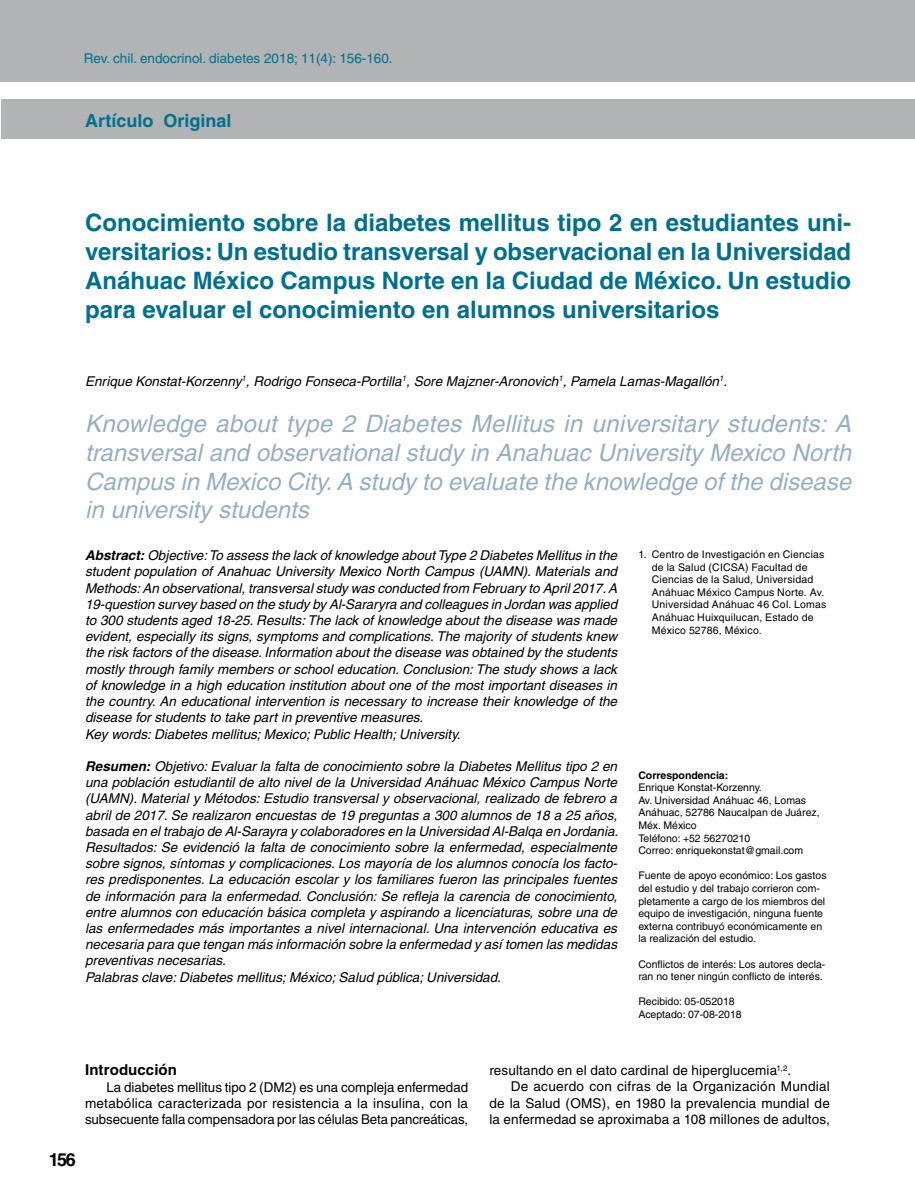
<style>
.page{position:relative;width:915px;height:1191px;background:#fff}
.page>*{position:absolute;margin:0;border:0;box-sizing:border-box;transform-origin:0 0}
.t1{font:700 24px/28.8px "Helvetica";color:#00708f;text-align:justify}
.t2{font:italic 24px/28.8px "Helvetica";color:#95b0c2;text-align:justify}
.t3{font:700 18px "Helvetica";color:#00708f}
.t4{font:700 18px "Helvetica";color:#000}
.t5{font:700 15px "Helvetica";letter-spacing:.005em;color:#000}
.t6{font:italic 13.5px/16.2px "Helvetica";color:#000}
.t7{font:13.5px/16.2px "Helvetica";letter-spacing:.01em;color:#000;text-align:justify}
.t8{font:13.5px "Helvetica";color:#00708f}
.t9{font:10.5px/12.6px "Helvetica";color:#000}
.t10{font:700 10.5px "Helvetica";color:#000}
.s1{font-weight:700}
</style>
<div class="page">
<div style="left:0;top:0;width:914px;height:81px;background:#b1b3b4"></div>
<div style="left:1px;top:99px;width:913px;height:40px;background:#b1b3b4"></div>
<p class="t8" style="left:84px;top:51px;width:310px">Rev. chil. endocrinol. diabetes 2018; 11(4): 156-160.</p>
<h2 class="t3" style="left:85px;top:110px;width:148px">Artículo Original</h2>
<p class="t1" style="left:85px;top:208px;width:767px">Conocimiento sobre la diabetes mellitus tipo 2 en estudiantes uni&shy;versitarios: Un estudio transversal y observacional en la Universidad Anáhuac México Campus Norte en la Ciudad de México. Un estudio para evaluar el conocimiento en alumnos universitarios</p>
<p class="t6" style="left:85px;top:373px;width:643px">Enrique Konstat-Korzenny<sup>1</sup>, Rodrigo Fonseca-Portilla<sup>1</sup>, Sore Majzner-Aronovich<sup>1</sup>, Pamela Lamas-Magallón<sup>1</sup>.</p>
<p class="t2" style="left:85px;top:409px;width:767px">Knowledge about type 2 Diabetes Mellitus in universitary students: A transversal and observational study in Anahuac University Mexico North Campus in Mexico City. A study to evaluate the knowledge of the disease in university students</p>
<p class="t6" style="left:85px;top:547px;width:533px"><span class="s1">Abstract:</span> Objective: To assess the lack of knowledge about Type 2 Diabetes Mellitus in the student population of Anahuac University Mexico North Campus (UAMN). Materials and Methods: An observational, transversal study was conducted from February to April 2017. A 19-question survey based on the study by Al-Sararyra and colleagues in Jordan was applied to 300 students aged 18-25. Results: The lack of knowledge about the disease was made evident, especially its signs, symptoms and complications. The majority of students knew the risk factors of the disease. Information about the disease was obtained by the students mostly through family members or school education. Conclusion: The study shows a lack of knowledge in a high education institution about one of the most important diseases in the country. An educational intervention is necessary to increase their knowledge of the disease for students to take part in preventive measures.<br>Key words: Diabetes mellitus; Mexico; Public Health; University.</p>
<p class="t6" style="left:85px;top:758px;width:534px"><span class="s1">Resumen:</span> Objetivo: Evaluar la falta de conocimiento sobre la Diabetes Mellitus tipo 2 en una población estudiantil de alto nivel de la Universidad Anáhuac México Campus Norte (UAMN). Material y Métodos: Estudio transversal y observacional, realizado de febrero a abril de 2017. Se realizaron encuestas de 19 preguntas a 300 alumnos de 18 a 25 años, basada en el trabajo de Al-Sarayra y colaboradores en la Universidad Al-Balqa en Jordania.<br>Resultados: Se evidenció la falta de conocimiento sobre la enfermedad, especialmente sobre signos, síntomas y complicaciones. Los mayoría de los alumnos conocía los facto&shy;res predisponentes. La educación escolar y los familiares fueron las principales fuentes de información para la enfermedad. Conclusión: Se refleja la carencia de conocimiento, entre alumnos con educación básica completa y aspirando a licenciaturas, sobre una de las enfermedades más importantes a nivel internacional. Una intervención educativa es necesaria para que tengan más información sobre la enfermedad y así tomen las medidas preventivas necesarias.<br>Palabras clave: Diabetes mellitus; México; Salud pública; Universidad.</p>
<p class="t9" style="left:651px;top:548px;width:176px;text-indent:-14px">1. Centro de Investigación en Ciencias de la Salud (CICSA) Facultad de<br>Ciencias de la Salud, Universidad<br>Anáhuac México Campus Norte. Av.<br>Universidad Anáhuac 46 Col. Lomas<br>Anáhuac Huixquilucan, Estado de<br>México 52786, México.</p>
<p class="t10" style="left:638px;top:768px;width:91px">Correspondencia:</p>
<p class="t9" style="left:638px;top:781px;width:183px">Enrique Konstat-Korzenny.<br>Av. Universidad Anáhuac 46, Lomas<br>Anáhuac, 52786 Naucalpan de Juárez,<br>Méx. México<br>Teléfono: +52 56270210<br>Correo: enriquekonstat@gmail.com</p>
<p class="t9" style="left:638px;top:869px;width:190px">Fuente de apoyo económico: Los gastos del estudio y del trabajo corrieron com&shy;pletamente a cargo de los miembros del equipo de investigación, ninguna fuente externa contribuyó económicamente en la realización del estudio.</p>
<p class="t9" style="left:638px;top:957px;width:188px">Conflictos de interés: Los autores decla&shy;ran no tener ningún conflicto de interés.</p>
<p class="t9" style="left:638px;top:995px;width:105px">Recibido: 05-052018<br>Aceptado: 07-08-2018</p>
<h2 class="t4" style="left:49px;top:1148px;width:28px">156</h2>
<p class="t5" style="left:85px;top:1061px;width:93px">Introducción</p>
<p class="t7" style="left:85px;top:1078px;width:384px;text-indent:21px">La diabetes mellitus tipo 2 (DM2) es una compleja enfermedad metabólica caracterizada por resistencia a la insulina, con la subsecuente falla compensadora por las células Beta pancreáticas,</p>
<p class="t7" style="left:489px;top:1062px;width:303px">resultando en el dato cardinal de hiperglucemia<sup>1,2</sup>.</p>
<p class="t7" style="left:510px;top:1078px;width:320px">De acuerdo con cifras de la Organización Mundial</p>
<p class="t7" style="left:489px;top:1094px;width:342px">de la Salud (OMS), en 1980 la prevalencia mundial de</p>
<p class="t7" style="left:489px;top:1110px;width:342px">la enfermedad se aproximaba a 108 millones de adultos,</p>
</div>
